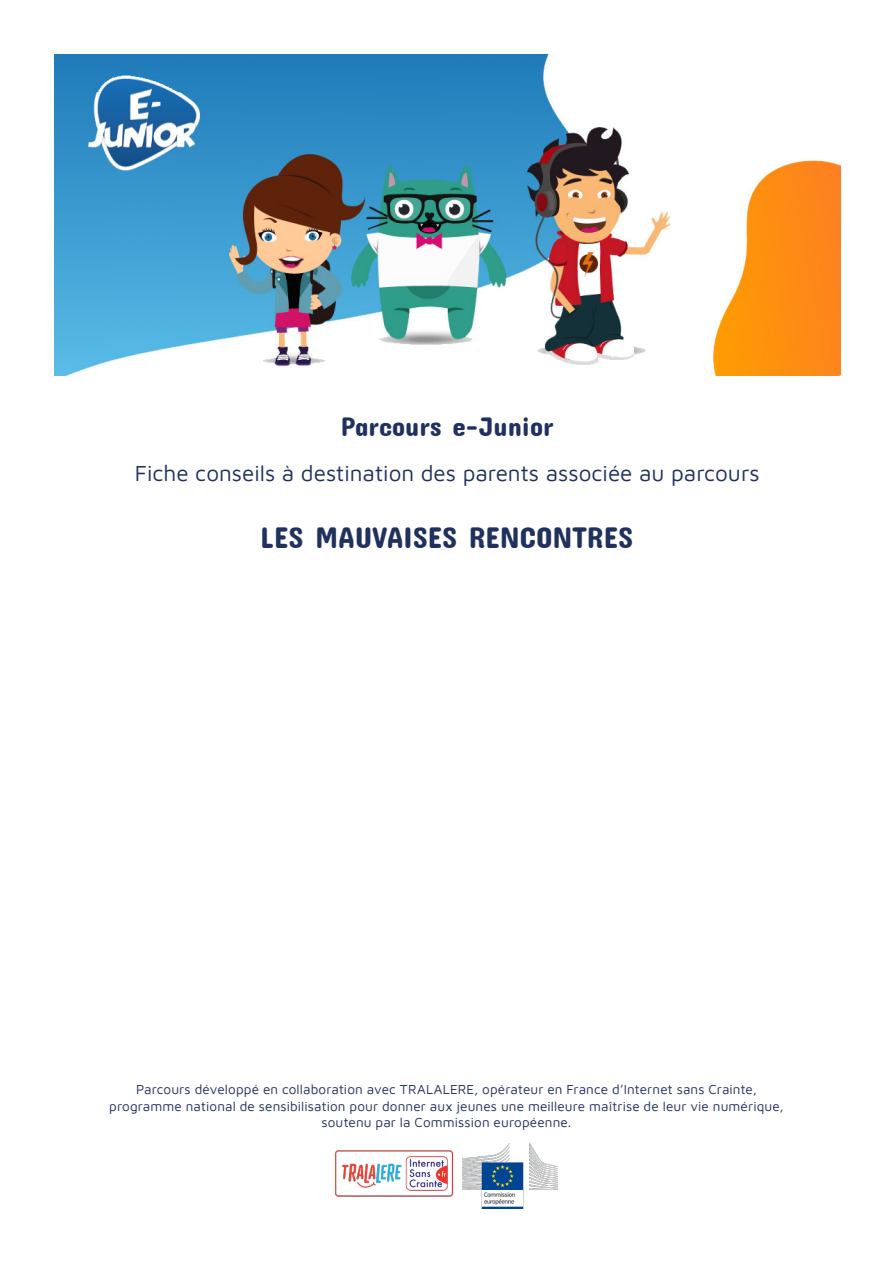
<style>
.page{position:relative;width:893px;height:1263px;background:#fff}
.page>*{position:absolute;margin:0;border:0;box-sizing:border-box;transform-origin:0 0}
.Titre{font:30px "Concert One";color:#20315e}
.t1{font:27px "Concert One";color:#20315e}
.t2{font:22.5px "Maven Pro";color:#20315e}
.t3{font:13.5px/16.2px "Maven Pro";letter-spacing:.01em;color:#20315e;text-align:center}
</style>
<div class="page">
<img style="left:54px;top:54px;width:787px;height:321px">
<img style="left:336px;top:1150px;width:117px;height:47px">
<img style="left:463px;top:1143px;width:94px;height:66px">
<p class="t1" style="left:341px;top:411px;width:214px">Parcours e-Junior</p>
<p class="t2" style="left:135px;top:457px;width:626px">Fiche conseils à destination des parents associée au parcours</p>
<p class="Titre" style="left:260px;top:519px;width:374px">LES MAUVAISES RENCONTRES</p>
<p class="t3" style="left:109px;top:1081px;width:676px">Parcours développé en collaboration avec TRALALERE, opérateur en France d’Internet sans Crainte, programme national de sensibilisation pour donner aux jeunes une meilleure maîtrise de leur vie numérique, soutenu par la Commission européenne.</p>
</div>
